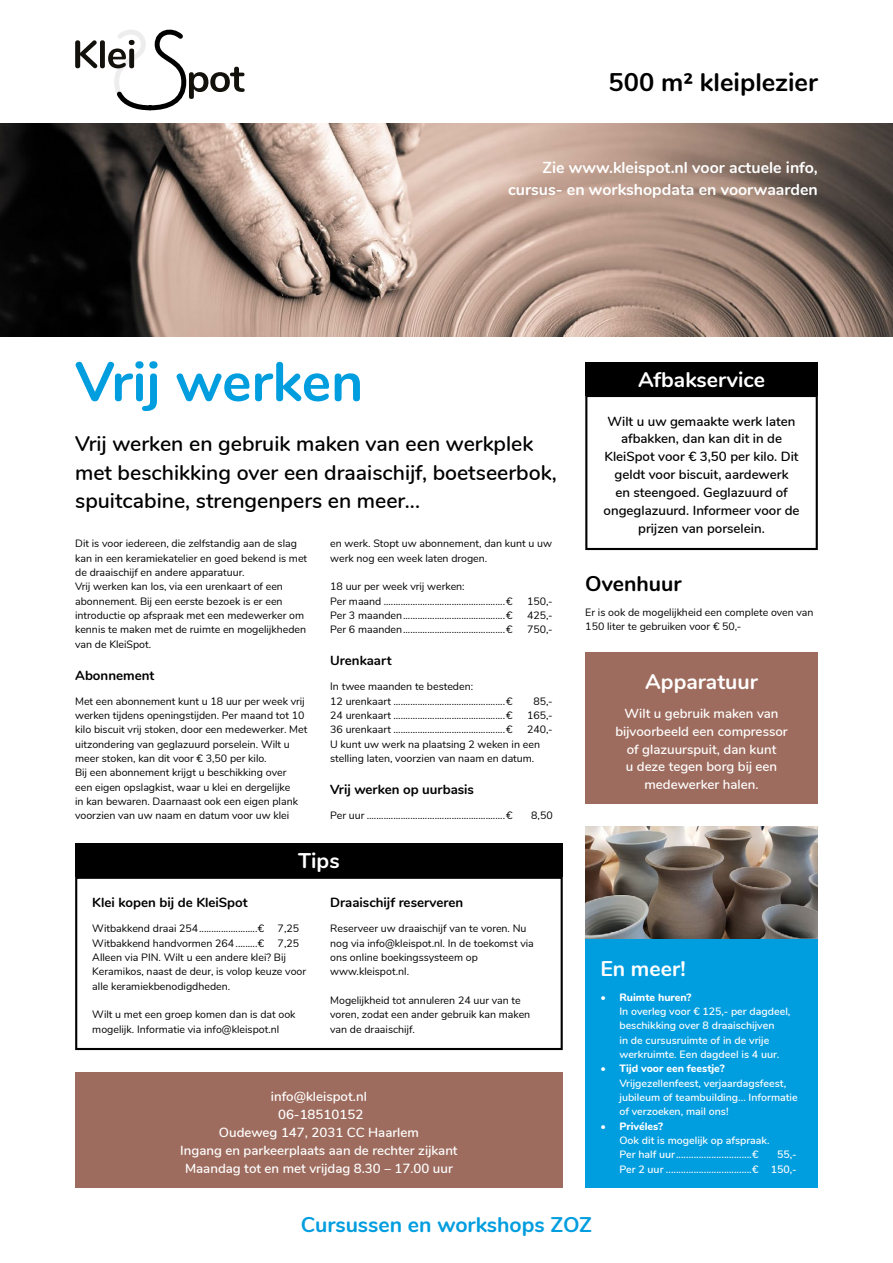
<style>
.page{position:relative;width:893px;height:1263px;background:#fff}
.page>*{position:absolute;margin:0;border:0;box-sizing:border-box;transform-origin:0 0}
.t1{font:700 55.2px "Nunito";color:#009ddf}
.t2{font:700 25.5px "Nunito";color:#000}
.t3{font:600 21.15px/28.7px "Nunito";color:#000}
.t4{font:700 21.15px "Nunito";color:#fff}
.t5{font:700 21.15px "Nunito";color:#009ddf}
.t6{font:700 21.15px "Nunito";color:#000}
.t7{font:700 15.9px/21.5px "Nunito";color:#fff;text-align:right}
.t8{font:600 13.2px/17.9px "Nunito";color:#fff;text-align:center}
.t9{font:600 13.2px/17.9px "Nunito";color:#000;text-align:center}
.t10{font:700 13.2px "Nunito";color:#000}
.t11{font:10.65px/14.2px "Nunito";color:#000}
.t12{font:600 10.65px/14.2px "Nunito";color:#fff}
.t13{font:800 10.65px "Nunito";color:#fff}
</style>
<div class="page">
<img style="left:585px;top:827px;width:233px;height:112px">
<div style="left:75px;top:877px;width:488px;height:173px;border:2px solid #000"></div>
<img style="left:0;top:124px;width:893px;height:212px">
<svg style="left:75px;top:30px;width:170px;height:80px"></svg>
<div style="left:585px;top:939px;width:233px;height:249px;background:#009ddf"></div>
<div style="left:585px;top:395px;width:233px;height:155px;border:2px solid #000"></div>
<div style="left:585px;top:652px;width:233px;height:152px;background:#9e6c5e"></div>
<div style="left:75px;top:1072px;width:488px;height:116px;background:#9e6c5e"></div>
<div style="left:75px;top:843px;width:488px;height:34px;background:#000"></div>
<div style="left:585px;top:362px;width:233px;height:34px;background:#000"></div>
<h2 class="t2" style="left:608px;top:64px;width:211px">500 m2 kleiplezier</h2>
<h1 class="t1" style="left:75px;top:341px;width:290px">Vrij werken</h1>
<h3 class="t7" style="left:508px;top:156px;width:311px">Zie www.kleispot.nl voor actuele info, cursus- en workshopdata en voorwaarden</h3>
<h3 class="t4" style="left:638px;top:364px;width:129px">Afbakservice</h3>
<h3 class="t3" style="left:75px;top:428px;width:483px">Vrij werken en gebruik maken van een werkplek met beschikking over een draaischijf, boetseerbok, spuitcabine, strengenpers en meer...</h3>
<p class="t11" style="left:75px;top:536px;width:234px">Dit is voor iedereen, die zelfstandig aan de slag kan in een keramiekatelier en goed bekend is met de draaischijf en andere apparatuur.<br>Vrij werken kan los, via een urenkaart of een abonnement. Bij een eerste bezoek is er een introductie op afspraak met een medewerker om kennis te maken met de ruimte en mogelijkheden van de KleiSpot.</p>
<p class="t10" style="left:75px;top:665px;width:81px">Abonnement</p>
<p class="t11" style="left:75px;top:693px;width:234px">Met een abonnement kunt u 18 uur per week vrij werken tijdens openingstijden. Per maand tot 10 kilo biscuit vrij stoken, door een medewerker. Met uitzondering van geglazuurd porselein. Wilt u meer stoken, kan dit voor € 3,50 per kilo.<br>Bij een abonnement krijgt u beschikking over<br>een eigen opslagkist, waar u klei en dergelijke<br>in kan bewaren. Daarnaast ook een eigen plank voorzien van uw naam en datum voor uw klei</p>
<p class="t11" style="left:330px;top:536px;width:223px">en werk. Stopt uw abonnement, dan kunt u uw werk nog een week laten drogen.</p>
<p class="t11" style="left:330px;top:579px;width:184px">18 uur per week vrij werken:<br>Per maand ..................................................€</p>
<p class="t11" style="left:527px;top:593px;width:27px">150,-</p>
<p class="t11" style="left:330px;top:607px;width:184px">Per 3 maanden..........................................€</p>
<p class="t11" style="left:527px;top:607px;width:27px">425,-</p>
<p class="t11" style="left:330px;top:622px;width:184px">Per 6 maanden..........................................€</p>
<p class="t11" style="left:527px;top:622px;width:27px">750,-</p>
<p class="t10" style="left:330px;top:651px;width:63px">Urenkaart</p>
<p class="t11" style="left:330px;top:679px;width:184px">In twee maanden te besteden:<br>12 urenkaart ..............................................€</p>
<p class="t11" style="left:533px;top:693px;width:21px">85,-</p>
<p class="t11" style="left:330px;top:708px;width:184px">24 urenkaart ..............................................€</p>
<p class="t11" style="left:527px;top:708px;width:27px">165,-</p>
<p class="t11" style="left:330px;top:722px;width:184px">36 urenkaart ..............................................€</p>
<p class="t11" style="left:330px;top:722px;width:224px;text-indent:197px">240,-<br>U kunt uw werk na plaatsing 2 weken in een stelling laten, voorzien van naam en datum.</p>
<p class="t10" style="left:330px;top:780px;width:145px">Vrij werken op uurbasis</p>
<p class="t11" style="left:330px;top:808px;width:184px">Per uur .........................................................€</p>
<p class="t11" style="left:531px;top:808px;width:23px">8,50</p>
<h3 class="t4" style="left:298px;top:845px;width:43px">Tips</h3>
<p class="t10" style="left:92px;top:893px;width:157px">Klei kopen bij de KleiSpot</p>
<p class="t11" style="left:92px;top:921px;width:173px">Witbakkend draai 254........................€</p>
<p class="t11" style="left:278px;top:921px;width:23px">7,25</p>
<p class="t11" style="left:92px;top:935px;width:173px">Witbakkend handvormen 264.........€</p>
<p class="t11" style="left:92px;top:935px;width:215px;text-indent:185px">7,25<br>Alleen via PIN. Wilt u een andere klei? Bij<br>Keramikos, naast de deur, is volop keuze voor alle keramiekbenodigdheden.</p>
<p class="t11" style="left:92px;top:1007px;width:205px">Wilt u met een groep komen dan is dat ook mogelijk. Informatie via info@kleispot.nl</p>
<p class="t10" style="left:330px;top:893px;width:135px">Draaischijf reserveren</p>
<p class="t11" style="left:330px;top:921px;width:205px">Reserveer uw draaischijf van te voren. Nu nog via info@kleispot.nl. In de toekomst via ons online boekingssysteem op www.kleispot.nl.</p>
<p class="t11" style="left:330px;top:992px;width:202px">Mogelijkheid tot annuleren 24 uur van te voren, zodat een ander gebruik kan maken van de draaischijf.</p>
<p class="t8" style="left:180px;top:1087px;width:279px">info@kleispot.nl<br>06-18510152<br>Oudeweg 147, 2031 CC Haarlem<br>Ingang en parkeerplaats aan de rechter zijkant<br>Maandag tot en met vrijdag 8.30 – 17.00 uur</p>
<p class="t9" style="left:604px;top:411px;width:197px">Wilt u uw gemaakte werk laten afbakken, dan kan dit in de<br>KleiSpot voor € 3,50 per kilo. Dit geldt voor biscuit, aardewerk<br>en steengoed. Geglazuurd of ongeglazuurd. Informeer voor de prijzen van porselein.</p>
<h3 class="t6" style="left:585px;top:568px;width:98px">Ovenhuur</h3>
<p class="t11" style="left:585px;top:604px;width:230px">Er is ook de mogelijkheid een complete oven van<br>150 liter te gebruiken voor € 50,-</p>
<h3 class="t4" style="left:645px;top:666px;width:114px">Apparatuur</h3>
<p class="t8" style="left:615px;top:703px;width:174px">Wilt u gebruik maken van bijvoorbeeld een compressor of glazuurspuit, dan kunt<br>u deze tegen borg bij een medewerker halen.</p>
<h3 class="t4" style="left:600px;top:953px;width:87px">En meer!</h3>
<p class="t13" style="left:600px;top:989px;width:93px">• Ruimte huren?</p>
<p class="t12" style="left:619px;top:1004px;width:173px">In overleg voor € 125,- per dagdeel, beschikking over 8 draaischijven<br>in de cursusruimte of in de vrije werkruimte. Een dagdeel is 4 uur.</p>
<p class="t13" style="left:600px;top:1061px;width:126px">• Tijd voor een feestje?</p>
<p class="t12" style="left:619px;top:1075px;width:180px">Vrijgezellenfeest, verjaardagsfeest, jubileum of teambuilding... Informatie of verzoeken, mail ons!</p>
<p class="t13" style="left:600px;top:1118px;width:64px">• Privéles?</p>
<p class="t12" style="left:619px;top:1132px;width:152px">Ook dit is mogelijk op afspraak.<br>Per half uur..............................€</p>
<p class="t12" style="left:619px;top:1147px;width:179px;text-align:right">55,-<br>Per 2 uur ..................................€ 150,-</p>
<h3 class="t5" style="left:301px;top:1209px;width:293px">Cursussen en workshops ZOZ</h3>
</div>
